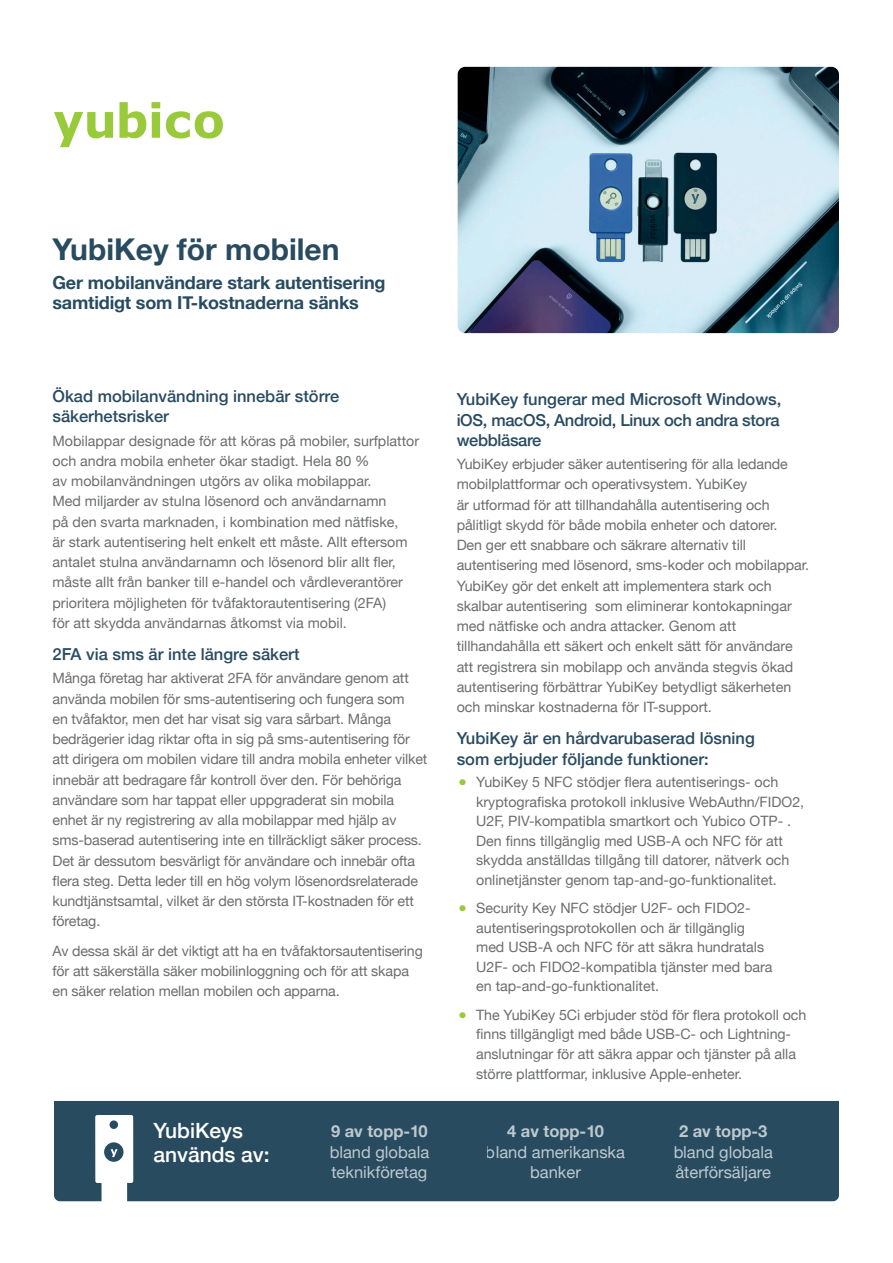
<style>
.page{position:relative;width:893px;height:1263px;background:#fff}
.page>*{position:absolute;margin:0;border:0;box-sizing:border-box;transform-origin:0 0}
.t1{font:700 30px "Helvetica Neue";color:#284b60}
.sub{font:500 21px/23.2px "Helvetica Neue";color:#fff}
.body{font:700 18px/20.2px "Helvetica Neue";letter-spacing:-.01em;color:#284b60}
.sub-2{font:500 16.5px/20.2px "Helvetica Neue";color:#284b60}
.t2{font:16.5px/20.2px "Helvetica Neue";color:#fff}
.t3{font:700 16.5px "Helvetica Neue";color:#fff}
.body-2{font:14.25px/20.2px "Helvetica Neue";letter-spacing:-.005em;color:#6c6d70}
.bullet{font:14.25px/19.5px "Helvetica Neue";color:#6c6d70}
.s1{color:#99ca3b}
</style>
<div class="page">
<svg style="left:54px;top:112px;width:59px;height:35px"></svg>
<svg style="left:119px;top:102px;width:27px;height:36px"></svg>
<svg style="left:152px;top:102px;width:8px;height:36px"></svg>
<svg style="left:166px;top:111px;width:57px;height:28px"></svg>
<div style="left:54px;top:1101px;width:785px;height:100px;background:#284b60"></div>
<svg style="left:95px;top:1115px;width:38px;height:87px"></svg>
<img style="left:458px;top:67px;width:381px;height:266px">
<p class="t1" style="left:52px;top:225px;width:289px">YubiKey för mobilen</p>
<p class="body" style="left:52px;top:273px;width:334px">Ger mobilanvändare stark autentisering samtidigt som IT-kostnaderna sänks</p>
<p class="sub-2" style="left:52px;top:385px;width:288px">Ökad mobilanvändning innebär större säkerhetsrisker</p>
<p class="body-2" style="left:52px;top:431px;width:368px">Mobilappar designade för att köras på mobiler, surfplattor och andra mobila enheter ökar stadigt. Hela 80 %<br>av mobilanvändningen utgörs av olika mobilappar.<br>Med miljarder av stulna lösenord och användarnamn<br>på den svarta marknaden, i kombination med nätfiske,<br>är stark autentisering helt enkelt ett måste. Allt eftersom antalet stulna användarnamn och lösenord blir allt fler, måste allt från banker till e-handel och vårdleverantörer prioritera möjligheten för tvåfaktorautentisering (2FA)<br>för att skydda användarnas åtkomst via mobil.</p>
<p class="sub-2" style="left:52px;top:643px;width:249px">2FA via sms är inte längre säkert</p>
<p class="body-2" style="left:52px;top:669px;width:376px">Många företag har aktiverat 2FA för användare genom att använda mobilen för sms-autentisering och fungera som<br>en tvåfaktor, men det har visat sig vara sårbart. Många bedrägerier idag riktar ofta in sig på sms-autentisering för att dirigera om mobilen vidare till andra mobila enheter vilket innebär att bedragare får kontroll över den. För behöriga användare som har tappat eller uppgraderat sin mobila enhet är ny registrering av alla mobilappar med hjälp av sms-baserad autentisering inte en tillräckligt säker process.<br>Det är dessutom besvärligt för användare och innebär ofta flera steg. Detta leder till en hög volym lösenordsrelaterade kundtjänstsamtal, vilket är den största IT-kostnaden för ett företag.</p>
<p class="body-2" style="left:52px;top:941px;width:372px">Av dessa skäl är det viktigt att ha en tvåfaktorsautentisering för att säkerställa säker mobilinloggning och för att skapa en säker relation mellan mobilen och apparna.</p>
<p class="sub" style="left:153px;top:1117px;width:118px">YubiKeys används av:</p>
<p class="t3" style="left:331px;top:1118px;width:98px">9 av topp-10</p>
<p class="t2" style="left:330px;top:1142px;width:101px">bland globala teknikföretag</p>
<p class="sub-2" style="left:457px;top:388px;width:326px;text-align:justify">YubiKey fungerar med Microsoft Windows, iOS, macOS, Android, Linux och andra stora webbläsare</p>
<p class="body-2" style="left:457px;top:455px;width:354px">YubiKey erbjuder säker autentisering för alla ledande mobilplattformar och operativsystem. YubiKey<br>är utformad för att tillhandahålla autentisering och pålitligt skydd för både mobila enheter och datorer.<br>Den ger ett snabbare och säkrare alternativ till autentisering med lösenord, sms-koder och mobilappar.<br>YubiKey gör det enkelt att implementera stark och skalbar autentisering som eliminerar kontokapningar med nätfiske och andra attacker. Genom att tillhandahålla ett säkert och enkelt sätt för användare att registrera sin mobilapp och använda stegvis ökad autentisering förbättrar YubiKey betydligt säkerheten och minskar kostnaderna för IT-support.</p>
<p class="sub-2" style="left:457px;top:727px;width:300px">YubiKey är en hårdvarubaserad lösning som erbjuder följande funktioner:</p>
<p class="bullet" style="left:476px;top:773px;width:330px;text-indent:-18px"><span class="s1">●</span> YubiKey 5 NFC stödjer flera autentiserings- och kryptografiska protokoll inklusive WebAuthn/FIDO2, U2F, PIV-kompatibla smartkort och Yubico OTP- .<br>Den finns tillgänglig med USB-A och NFC för att skydda anställdas tillgång till datorer, nätverk och onlinetjänster genom tap-and-go-funktionalitet.</p>
<p class="bullet" style="left:476px;top:899px;width:298px;text-indent:-18px"><span class="s1">●</span> Security Key NFC stödjer U2F- och FIDO2- autentiseringsprotokollen och är tillgänglig med USB-A och NFC för att säkra hundratals U2F- och FIDO2-kompatibla tjänster med bara en tap-and-go-funktionalitet.</p>
<p class="bullet" style="left:476px;top:1005px;width:332px;text-indent:-18px"><span class="s1">●</span> The YubiKey 5Ci erbjuder stöd för flera protokoll och finns tillgängligt med både USB-C- och Lightning&shy;anslutningar för att säkra appar och tjänster på alla större plattformar, inklusive Apple-enheter.</p>
<p class="t3" style="left:507px;top:1118px;width:98px">4 av topp-10</p>
<p class="t2" style="left:486px;top:1142px;width:141px;text-align:center">bland amerikanska banker</p>
<p class="t3" style="left:679px;top:1118px;width:90px">2 av topp-3</p>
<p class="t2" style="left:673px;top:1142px;width:101px">bland globala återförsäljare</p>
</div>
